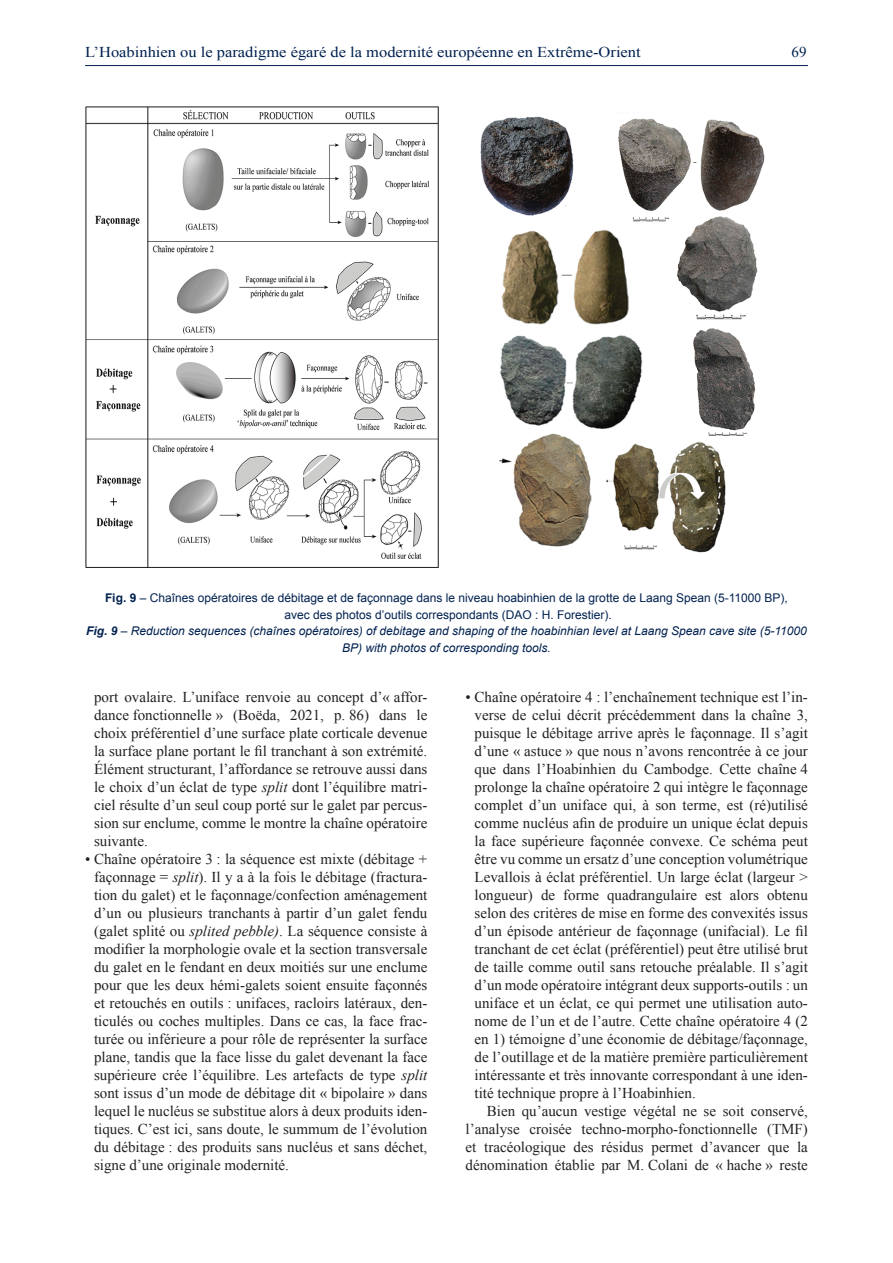
<style>
.page{position:relative;width:893px;height:1263px;background:#fff}
.page>*{position:absolute;margin:0;border:0;box-sizing:border-box;transform-origin:0 0}
.t1{font:15px/18px "Times New Roman";color:#231f20;text-align:justify}
.t2{font:15px "Times New Roman";color:#00214f;scale:1.1 1}
.t3{font:15px "Times New Roman";color:#00214f}
.t4{font:12px/16.5px "Arial";color:#00214f;text-align:center}
.s1{font-weight:700}
.s2{font-weight:700;font-style:italic}
.s3{font-style:italic}
</style>
<div class="page">
<hr style="left:85px;top:65px;width:723px;height:1px;background:#00214f">
<img style="left:85px;top:106px;width:680px;height:462px">
<p class="t2" style="left:85px;top:42px;width:507px">L’Hoabinhien ou le paradigme égaré de la modernité européenne en Extrême-Orient</p>
<p class="t3" style="left:792px;top:42px;width:16px">69</p>
<p class="t4" style="left:86px;top:590px;width:722px"><span class="s1">Fig. 9</span> – Chaînes opératoires de débitage et de façonnage dans le niveau hoabinhien de la grotte de Laang Spean (5-11000 BP),<br>avec des photos d’outils correspondants (DAO : H. Forestier).<br><span class="s2">Fig. 9</span> <span class="s3">– Reduction sequences (chaînes opératoires) of debitage and shaping of the hoabinhian level at Laang Spean cave site (5-11000<br>BP) with photos of corresponding tools.</span></p>
<p class="t1" style="left:94px;top:688px;width:335px">port ovalaire. L’uniface renvoie au concept d’« affor&shy;dance fonctionnelle » (Boëda, 2021, p. 86) dans le choix préférentiel d’une surface plate corticale devenue la surface plane portant le fil tranchant à son extrémité.<br>Élément structurant, l’affordance se retrouve aussi dans le choix d’un éclat de type <span class="s3">split</span> dont l’équilibre matri&shy;ciel résulte d’un seul coup porté sur le galet par percus&shy;sion sur enclume, comme le montre la chaîne opératoire suivante.</p>
<p class="t1" style="left:94px;top:850px;width:335px;text-indent:-9px">• Chaîne opératoire 3 : la séquence est mixte (débitage + façonnage = <span class="s3">split</span>). Il y a à la fois le débitage (fractura&shy;tion du galet) et le façonnage/confection aménagement d’un ou plusieurs tranchants à partir d’un galet fendu (galet splité ou <span class="s3">splited pebble)</span>. La séquence consiste à modifier la morphologie ovale et la section transversale du galet en le fendant en deux moitiés sur une enclume pour que les deux hémi-galets soient ensuite façonnés et retouchés en outils : unifaces, racloirs latéraux, den&shy;ticulés ou coches multiples. Dans ce cas, la face frac&shy;turée ou inférieure a pour rôle de représenter la surface plane, tandis que la face lisse du galet devenant la face supérieure crée l’équilibre. Les artefacts de type <span class="s3">split </span>sont issus d’un mode de débitage dit « bipolaire » dans lequel le nucléus se substitue alors à deux produits iden&shy;tiques. C’est ici, sans doute, le summum de l’évolution du débitage : des produits sans nucléus et sans déchet, signe d’une originale modernité.</p>
<p class="t1" style="left:466px;top:688px;width:344px">• Chaîne opératoire 4 : l’enchaînement technique est l’in-</p>
<p class="t1" style="left:475px;top:706px;width:335px">verse de celui décrit précédemment dans la chaîne 3,</p>
<p class="t1" style="left:475px;top:724px;width:335px">puisque le débitage arrive après le façonnage. Il s’agit</p>
<p class="t1" style="left:475px;top:742px;width:335px">d’une « astuce » que nous n’avons rencontrée à ce jour</p>
<p class="t1" style="left:475px;top:760px;width:335px">que dans l’Hoabinhien du Cambodge. Cette chaîne 4</p>
<p class="t1" style="left:475px;top:778px;width:335px">prolonge la chaîne opératoire 2 qui intègre le façonnage</p>
<p class="t1" style="left:475px;top:796px;width:335px">complet d’un uniface qui, à son terme, est (ré)utilisé</p>
<p class="t1" style="left:475px;top:814px;width:335px">comme nucléus afin de produire un unique éclat depuis</p>
<p class="t1" style="left:475px;top:832px;width:335px">la face supérieure façonnée convexe. Ce schéma peut</p>
<p class="t1" style="left:475px;top:850px;width:335px">être vu comme un ersatz d’une conception volumétrique</p>
<p class="t1" style="left:475px;top:868px;width:335px">Levallois à éclat préférentiel. Un large éclat (largeur &gt;</p>
<p class="t1" style="left:475px;top:886px;width:335px">longueur) de forme quadrangulaire est alors obtenu</p>
<p class="t1" style="left:475px;top:904px;width:335px">selon des critères de mise en forme des convexités issus</p>
<p class="t1" style="left:475px;top:922px;width:335px">d’un épisode antérieur de façonnage (unifacial). Le fil</p>
<p class="t1" style="left:475px;top:940px;width:335px">tranchant de cet éclat (préférentiel) peut être utilisé brut</p>
<p class="t1" style="left:475px;top:958px;width:335px">de taille comme outil sans retouche préalable. Il s’agit</p>
<p class="t1" style="left:475px;top:976px;width:335px">d’un mode opératoire intégrant deux supports-outils : un</p>
<p class="t1" style="left:475px;top:994px;width:335px">uniface et un éclat, ce qui permet une utilisation auto-</p>
<p class="t1" style="left:475px;top:1012px;width:335px">nome de l’un et de l’autre. Cette chaîne opératoire 4 (2</p>
<p class="t1" style="left:475px;top:1030px;width:335px">en 1) témoigne d’une économie de débitage/façonnage,</p>
<p class="t1" style="left:475px;top:1048px;width:335px">de l’outillage et de la matière première particulièrement</p>
<p class="t1" style="left:475px;top:1066px;width:335px">intéressante et très innovante correspondant à une iden-</p>
<p class="t1" style="left:475px;top:1084px;width:223px">tité technique propre à l’Hoabinhien.</p>
<p class="t1" style="left:487px;top:1102px;width:323px">Bien qu’aucun vestige végétal ne se soit conservé,</p>
<p class="t1" style="left:466px;top:1120px;width:344px">l’analyse croisée techno-morpho-fonctionnelle (TMF)</p>
<p class="t1" style="left:466px;top:1138px;width:344px">et tracéologique des résidus permet d’avancer que la</p>
<p class="t1" style="left:466px;top:1156px;width:344px">dénomination établie par M. Colani de « hache » reste</p>
</div>
